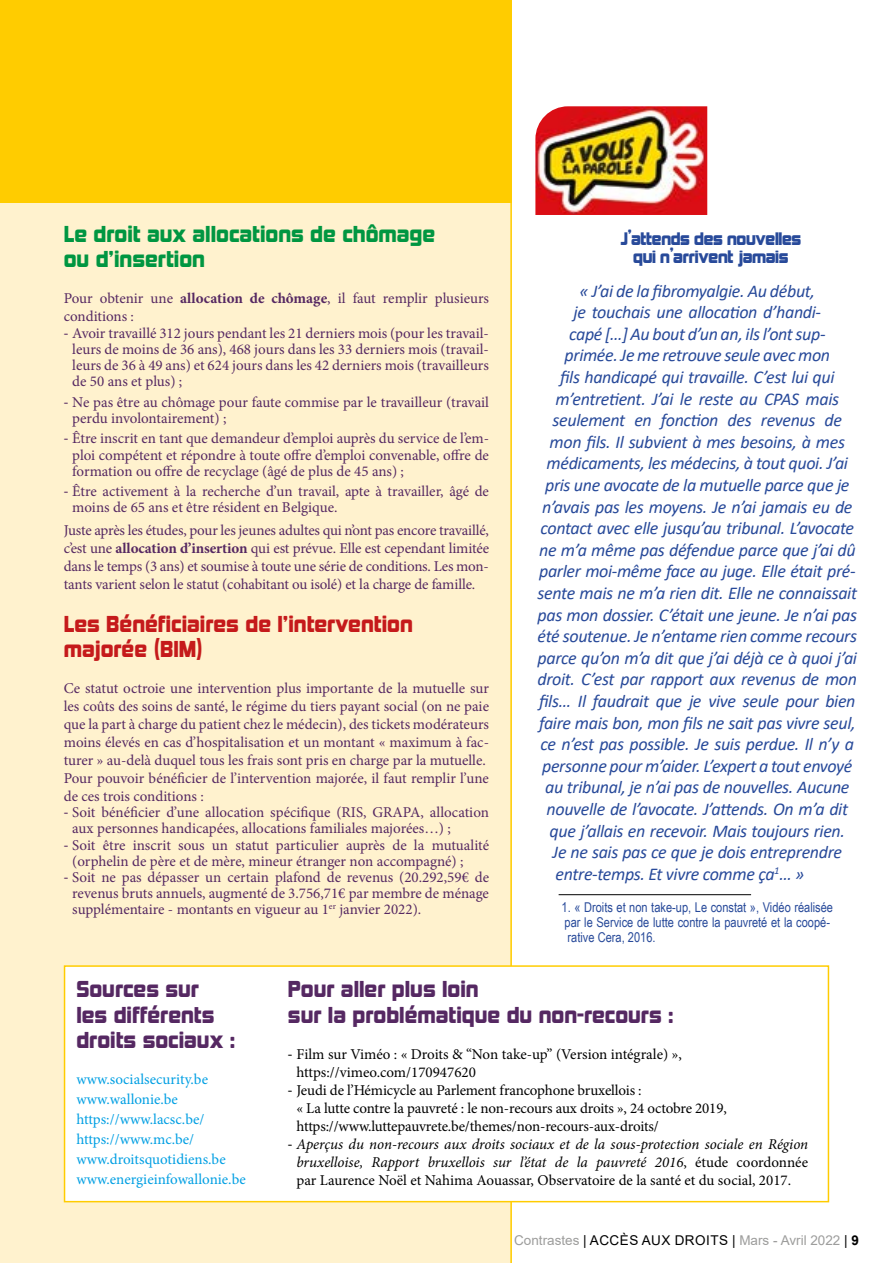
<style>
.page{position:relative;width:893px;height:1263px;background:#fff}
.page>*{position:absolute;margin:0;border:0;box-sizing:border-box;transform-origin:0 0}
.t1{font:21px/25.2px "Kimberley Bl";color:#552862}
.t2{font:21px/25.2px "Kimberley Bl";color:#c51a1b}
.t3{font:21px/25.2px "Kimberley Bl";color:#009641}
.t4{font:italic 18px "Calibri";letter-spacing:-.02em;color:#284a9a}
.t5{font:16.5px/17.9px "Kimberley";letter-spacing:-.02em;color:#284a9a;text-align:center}
.t6{font:15px/16.2px "Minion Pro";color:#552862}
.t7{font:15px/18px "Minion Pro";letter-spacing:-.01em;color:#000}
.t8{font:italic 15px/18px "Minion Pro";letter-spacing:-.005em;color:#000;text-align:center}
.t9{font:15px/20.1px "Minion Pro";color:#009fe3}
.t10{font:13.5px/15px "Arial Narrow";color:#284a9a}
.t11{font:13.5px "Arial";color:#9d9d9c}
.s1{font-weight:700}
.s2{font-family:"Calibri"}
.s3{font-family:"Calibri";font-style:normal}
.s4{font-style:normal}
.s5{color:#000}
.s6{font-weight:700;color:#000}
</style>
<div class="page">
<div style="left:0;top:0;width:512px;height:1263px;background:#fff2ce"></div>
<div style="left:64px;top:965px;width:765px;height:237px;background:#fff;border:2px solid #fc0"></div>
<div style="left:0;top:0;width:511px;height:202px;background:#fc0"></div>
<hr style="left:559px;top:894px;width:192px;height:1px;background:#000">
<img style="left:535px;top:106px;width:172px;height:109px">
<h1 class="t3" style="left:64px;top:221px;width:373px">Le droit aux allocations de chômage ou d’insertion</h1>
<p class="t6" style="left:64px;top:290px;width:427px;line-height:18px">Pour obtenir une <span class="s1">allocation de chômage</span>, il faut remplir plusieurs conditions :</p>
<p class="t6" style="left:72px;top:325px;width:418px;text-align:justify;text-indent:-9px"><span class="s2">-</span> Avoir travaillé 312 jours pendant les 21 derniers mois (pour les travail&shy;leurs de moins de 36 ans), 468 jours dans les 33 derniers mois (travail&shy;leurs de 36 à 49 ans) et 624 jours dans les 42 derniers mois (travailleurs de 50 ans et plus) ;</p>
<p class="t6" style="left:72px;top:394px;width:418px;text-indent:-9px"><span class="s2">-</span> Ne pas être au chômage pour faute commise par le travailleur (travail perdu involontairement) ;</p>
<p class="t6" style="left:72px;top:430px;width:418px;text-align:justify;text-indent:-9px"><span class="s2">-</span> Être inscrit en tant que demandeur d’emploi auprès du service de l’em&shy;ploi compétent et répondre à toute offre d’emploi convenable, offre de formation ou offre de recyclage (âgé de plus de 45 ans) ;</p>
<p class="t6" style="left:72px;top:483px;width:418px;text-indent:-9px"><span class="s2">-</span> Être activement à la recherche d’un travail, apte à travailler, âgé de moins de 65 ans et être résident en Belgique.</p>
<p class="t6" style="left:64px;top:521px;width:427px;line-height:18px;text-align:justify">Juste après les études, pour les jeunes adultes qui n’ont pas encore travaillé, c’est une <span class="s1">allocation d’insertion</span> qui est prévue. Elle est cependant limitée dans le temps (3 ans) et soumise à toute une série de conditions. Les mon&shy;tants varient selon le statut (cohabitant ou isolé) et la charge de famille.</p>
<h1 class="t2" style="left:64px;top:611px;width:351px">Les Bénéficiaires de l’intervention majorée (BIM)</h1>
<p class="t6" style="left:64px;top:679px;width:427px;line-height:18px">Ce statut octroie une intervention plus importante de la mutuelle sur les coûts des soins de santé, le régime du tiers payant social (on ne paie que la part à charge du patient chez le médecin), des tickets modérateurs moins élevés en cas d’hospitalisation et un montant « maximum à fac&shy;turer » au-delà duquel tous les frais sont pris en charge par la mutuelle.<br>Pour pouvoir bénéficier de l’intervention majorée, il faut remplir l’une de ces trois conditions :</p>
<p class="t6" style="left:72px;top:804px;width:418px;text-indent:-9px"><span class="s2">-</span> Soit bénéficier d’une allocation spécifique (RIS, GRAPA, allocation aux personnes handicapées, allocations familiales majorées…) ;</p>
<p class="t6" style="left:72px;top:837px;width:418px;text-indent:-9px"><span class="s2">-</span> Soit être inscrit sous un statut particulier auprès de la mutualité (orphelin de père et de mère, mineur étranger non accompagné) ;</p>
<p class="t6" style="left:72px;top:869px;width:418px;text-align:justify;text-indent:-9px"><span class="s2">-</span> Soit ne pas dépasser un certain plafond de revenus (20.292,59€ de revenus bruts annuels, augmenté de 3.756,71€ par membre de ménage supplémentaire - montants en vigueur au 1<sup>er</sup> janvier 2022).</p>
<p class="t5" style="left:620px;top:231px;width:182px">J’attends des nouvelles qui n’arrivent jamais</p>
<p class="t4" style="left:580px;top:278px;width:237px">« J’ai de la fibromyalgie. Au début,</p>
<p class="t4" style="left:574px;top:300px;width:249px">je touchais une allocation d’handi-</p>
<p class="t4" style="left:569px;top:321px;width:258px">capé […] Au bout d’un an, ils l’ont sup-</p>
<p class="t4" style="left:565px;top:343px;width:267px">primée. Je me retrouve seule avec mon</p>
<p class="t4" style="left:560px;top:365px;width:276px">fils handicapé qui travaille. C’est lui qui</p>
<p class="t4" style="left:556px;top:386px;width:285px">m’entretient. J’ai le reste au CPAS mais</p>
<p class="t4" style="left:553px;top:408px;width:291px">seulement en fonction des revenus de</p>
<p class="t4" style="left:550px;top:429px;width:297px">mon fils. Il subvient à mes besoins, à mes</p>
<p class="t4" style="left:547px;top:451px;width:303px">médicaments, les médecins, à tout quoi. J’ai</p>
<p class="t4" style="left:545px;top:473px;width:306px">pris une avocate de la mutuelle parce que je</p>
<p class="t4" style="left:542px;top:494px;width:312px">n’avais pas les moyens. Je n’ai jamais eu de</p>
<p class="t4" style="left:541px;top:516px;width:315px">contact avec elle jusqu’au tribunal. L’avocate</p>
<p class="t4" style="left:539px;top:537px;width:318px">ne m’a même pas défendue parce que j’ai dû</p>
<p class="t4" style="left:539px;top:559px;width:318px">parler moi-même face au juge. Elle était pré-</p>
<p class="t4" style="left:538px;top:581px;width:321px">sente mais ne m’a rien dit. Elle ne connaissait</p>
<p class="t4" style="left:538px;top:602px;width:321px">pas mon dossier. C’était une jeune. Je n’ai pas</p>
<p class="t4" style="left:538px;top:624px;width:321px">été soutenue. Je n’entame rien comme recours</p>
<p class="t4" style="left:538px;top:645px;width:321px">parce qu’on m’a dit que j’ai déjà ce à quoi j’ai</p>
<p class="t4" style="left:538px;top:667px;width:321px">droit. C’est par rapport aux revenus de mon</p>
<p class="t4" style="left:539px;top:689px;width:318px">fils… Il faudrait que je vive seule pour bien</p>
<p class="t4" style="left:539px;top:710px;width:318px">faire mais bon, mon fils ne sait pas vivre seul,</p>
<p class="t4" style="left:541px;top:732px;width:315px">ce n’est pas possible. Je suis perdue. Il n’y a</p>
<p class="t4" style="left:542px;top:753px;width:312px">personne pour m’aider. L’expert a tout envoyé</p>
<p class="t4" style="left:545px;top:775px;width:306px">au tribunal, je n’ai pas de nouvelles. Aucune</p>
<p class="t4" style="left:547px;top:797px;width:303px">nouvelle de l’avocate. J’attends. On m’a dit</p>
<p class="t4" style="left:550px;top:818px;width:297px">que j’allais en recevoir. Mais toujours rien.</p>
<p class="t4" style="left:553px;top:840px;width:291px">Je ne sais pas ce que je dois entreprendre</p>
<p class="t4" style="left:556px;top:861px;width:250px">entre-temps. Et vivre comme ça<sup>1</sup>… »</p>
<p class="t10" style="left:562px;top:899px;width:273px">1. « Droits et non take-up, Le constat », Vidéo réalisée par le Service de lutte contre la pauvreté et la coopé&shy;rative Cera, 2016.</p>
<h1 class="t1" style="left:76px;top:976px;width:160px">Sources sur les différents droits sociaux :</h1>
<p class="t9" style="left:76px;top:1069px;width:171px">www.socialsecurity.be www.wallonie.be https://www.lacsc.be/ https://www.mc.be/ www.droitsquotidiens.be www.energieinfowallonie.be</p>
<h1 class="t1" style="left:288px;top:976px;width:387px">Pour aller plus loin<br>sur la problématique du non-recours :</h1>
<p class="t7" style="left:296px;top:1045px;width:387px;text-indent:-9px"><span class="s2">-</span> Film sur Viméo : « Droits &amp; “Non take-up” (Version intégrale) », https://vimeo.com/170947620</p>
<p class="t7" style="left:296px;top:1081px;width:432px;text-indent:-9px"><span class="s2">-</span> Jeudi de l’Hémicycle au Parlement francophone bruxellois :<br>« La lutte contre la pauvreté : le non-recours aux droits », 24 octobre 2019, https://www.luttepauvrete.be/themes/non-recours-aux-droits/</p>
<p class="t8" style="left:288px;top:1135px;width:522px"><span class="s3">-</span> Aperçus du non-recours aux droits sociaux et de la sous-protection sociale en Région bruxelloise, Rapport bruxellois sur l’état de la pauvreté 2016<span class="s4">, étude coordonnée par Laurence Noël et Nahima Aouassar, Observatoire de la santé et du social, 2017.</span></p>
<p class="t11" style="left:514px;top:1231px;width:346px">Contrastes <span class="s5">| ACCÈS AUX DROITS |</span> Mars - Avril 2022 <span class="s5">|</span> <span class="s6">9</span></p>
</div>
